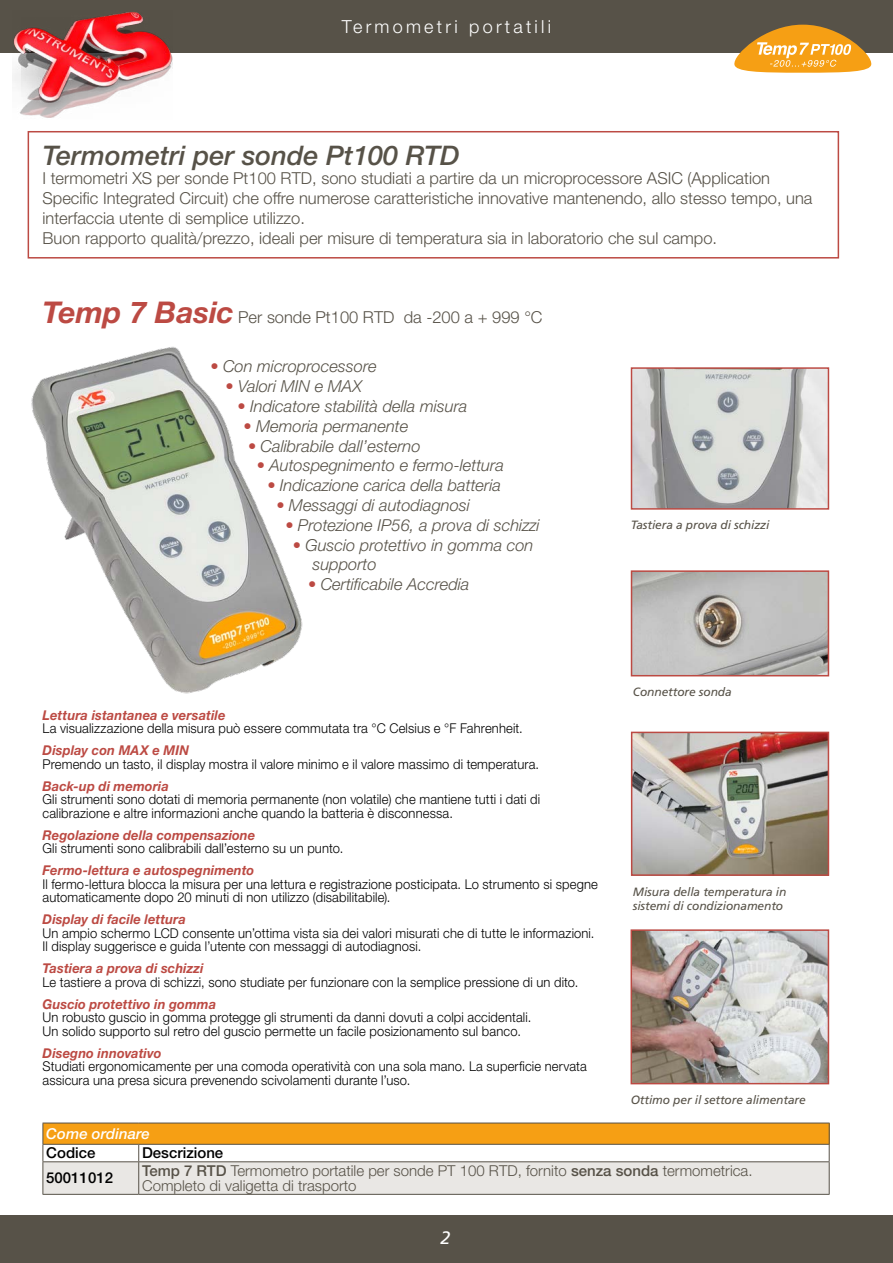
<style>
.page{position:relative;width:893px;height:1263px;background:#fff}
.page>*{position:absolute;margin:0;border:0;box-sizing:border-box;transform-origin:0 0}
.t1{font:italic 500 27px "Helvetica Neue LT Std";color:#575248}
.t2{font:300 18px "Helvetica Neue LT Std";letter-spacing:.18em;color:#fff}
.t3{font:italic 18px "Frutiger LT Std";color:#fff}
.t4{font:300 16.5px/19.8px "Helvetica Neue LT Std";color:#575248}
.t5{font:italic 300 16.5px/19.8px "Helvetica Neue LT Std";color:#575248}
.t6{font:300 15px/15px "Helvetica Neue LT Std";color:#575248}
.t7{font:500 15px "Helvetica Neue LT Std";color:#000}
.t8{font:italic 500 15px "Helvetica Neue LT Std";color:#fff}
.t9{font:300 13.5px/13.5px "Helvetica Neue LT Std";letter-spacing:.01em;color:#000;scale:.96 1}
.t10{font:italic 700 13.5px "Helvetica Neue LT Std";letter-spacing:.01em;color:#bc4a43;scale:.96 1}
.t11{font:italic 12px/14.4px "Frutiger LT Std";letter-spacing:-.01em;color:#575248}
.s1{font-weight:700;font-style:italic;font-size:30px;color:#bc4a43}
.s2{font-style:normal;color:#bc4a43}
.s3{font-weight:500}
</style>
<div class="page">
<div style="left:0;top:0;width:893px;height:53px;background:#575248"></div>
<div style="left:0;top:1215px;width:893px;height:48px;background:#575248"></div>
<div style="left:28px;top:131px;width:811px;height:128px;background:#fff;border:2px solid #bc4a43"></div>
<img style="left:633px;top:369px;width:194px;height:139px">
<div style="left:631px;top:367px;width:198px;height:143px;border:1px solid #bc4a43"></div>
<img style="left:634px;top:573px;width:192px;height:100px">
<div style="left:631px;top:570px;width:198px;height:106px;border:2px solid #bc4a43"></div>
<img style="left:633px;top:932px;width:193px;height:149px">
<div style="left:630px;top:929px;width:199px;height:155px;border:2px solid #bc4a43"></div>
<img style="left:634px;top:735px;width:192px;height:138px">
<div style="left:631px;top:732px;width:198px;height:144px;border:2px solid #bc4a43"></div>
<svg style="left:43px;top:1123px;width:787px;height:71px"></svg>
<hr style="left:43px;top:1161px;width:96px;height:1px;background:#575248">
<hr style="left:43px;top:1162px;width:1px;height:32px;background:#575248">
<hr style="left:139px;top:1161px;width:691px;height:1px;background:#575248">
<hr style="left:138px;top:1162px;width:1px;height:32px;background:#575248">
<hr style="left:829px;top:1162px;width:1px;height:32px;background:#575248">
<hr style="left:43px;top:1194px;width:96px;height:1px;background:#575248">
<hr style="left:139px;top:1194px;width:691px;height:1px;background:#575248">
<img style="left:31px;top:346px;width:272px;height:348px">
<img style="left:13px;top:12px;width:160px;height:106px">
<svg style="left:734px;top:25px;width:138px;height:48px"></svg>
<h2 class="t2" style="left:342px;top:16px;width:211px">Termometri portatili</h2>
<h1 class="t1" style="left:43px;top:139px;width:419px">Termometri per sonde Pt100 RTD</h1>
<p class="t4" style="left:43px;top:168px;width:771px">I termometri XS per sonde Pt100 RTD, sono studiati a partire da un microprocessore ASIC (Application Specific Integrated Circuit) che offre numerose caratteristiche innovative mantenendo, allo stesso tempo, una interfaccia utente di semplice utilizzo.<br>Buon rapporto qualità/prezzo, ideali per misure di temperatura sia in laboratorio che sul campo.</p>
<p class="t4" style="left:43px;top:307px;width:501px"><span class="s1">Temp 7 Basic</span> Per sonde Pt100 RTD da -200 a + 999 °C</p>
<p class="t5" style="left:210px;top:356px;width:168px"><span class="s2">•</span> Con microprocessore</p>
<p class="t5" style="left:225px;top:376px;width:138px"><span class="s2">•</span> Valori MIN e MAX</p>
<p class="t5" style="left:237px;top:396px;width:231px"><span class="s2">•</span> Indicatore stabilità della misura</p>
<p class="t5" style="left:243px;top:416px;width:166px"><span class="s2">•</span> Memoria permanente</p>
<p class="t5" style="left:248px;top:436px;width:174px"><span class="s2">•</span> Calibrabile dall’esterno</p>
<p class="t5" style="left:257px;top:455px;width:248px"><span class="s2">•</span> Autospegnimento e fermo-lettura</p>
<p class="t5" style="left:267px;top:475px;width:235px"><span class="s2">•</span> Indicazione carica della batteria</p>
<p class="t5" style="left:276px;top:495px;width:195px"><span class="s2">•</span> Messaggi di autodiagnosi</p>
<p class="t5" style="left:285px;top:515px;width:255px"><span class="s2">•</span> Protezione IP56, a prova di schizzi</p>
<p class="t5" style="left:312px;top:535px;width:223px;text-indent:-20px"><span class="s2">•</span> Guscio protettivo in gomma con supporto</p>
<p class="t5" style="left:308px;top:574px;width:163px"><span class="s2">•</span> Certificabile Accredia</p>
<p class="t11" style="left:631px;top:518px;width:140px">Tastiera a prova di schizzi</p>
<p class="t10" style="left:43px;top:707px;width:192px">Lettura istantanea e versatile</p>
<p class="t9" style="left:43px;top:721px;width:502px">La visualizzazione della misura può essere commutata tra °C Celsius e °F Fahrenheit.</p>
<p class="t10" style="left:43px;top:742px;width:154px">Display con MAX e MIN</p>
<p class="t9" style="left:43px;top:757px;width:519px">Premendo un tasto, il display mostra il valore minimo e il valore massimo di temperatura.</p>
<p class="t10" style="left:43px;top:778px;width:133px">Back-up di memoria</p>
<p class="t9" style="left:43px;top:792px;width:520px">Gli strumenti sono dotati di memoria permanente (non volatile) che mantiene tutti i dati di calibrazione e altre informazioni anche quando la batteria è disconnessa.</p>
<p class="t10" style="left:43px;top:827px;width:223px">Regolazione della compensazione</p>
<p class="t9" style="left:43px;top:841px;width:315px">Gli strumenti sono calibrabili dall’esterno su un punto.</p>
<p class="t10" style="left:43px;top:862px;width:222px">Fermo-lettura e autospegnimento</p>
<p class="t9" style="left:43px;top:877px;width:580px">Il fermo-lettura blocca la misura per una lettura e registrazione posticipata. Lo strumento si spegne automaticamente dopo 20 minuti di non utilizzo (disabilitabile).</p>
<p class="t10" style="left:43px;top:911px;width:151px">Display di facile lettura</p>
<p class="t9" style="left:43px;top:926px;width:576px">Un ampio schermo LCD consente un’ottima vista sia dei valori misurati che di tutte le informazioni.<br>Il display suggerisce e guida l’utente con messaggi di autodiagnosi.</p>
<p class="t10" style="left:43px;top:960px;width:169px">Tastiera a prova di schizzi</p>
<p class="t9" style="left:43px;top:975px;width:560px">Le tastiere a prova di schizzi, sono studiate per funzionare con la semplice pressione di un dito.</p>
<p class="t10" style="left:43px;top:996px;width:182px">Guscio protettivo in gomma</p>
<p class="t9" style="left:43px;top:1010px;width:511px">Un robusto guscio in gomma protegge gli strumenti da danni dovuti a colpi accidentali.<br>Un solido supporto sul retro del guscio permette un facile posizionamento sul banco.</p>
<p class="t10" style="left:43px;top:1045px;width:125px">Disegno innovativo</p>
<p class="t9" style="left:43px;top:1059px;width:568px">Studiati ergonomicamente per una comoda operatività con una sola mano. La superficie nervata assicura una presa sicura prevenendo scivolamenti durante l’uso.</p>
<p class="t11" style="left:633px;top:684px;width:100px">Connettore sonda</p>
<p class="t11" style="left:633px;top:884px;width:155px">Misura della temperatura in sistemi di condizionamento</p>
<p class="t11" style="left:631px;top:1093px;width:177px">Ottimo per il settore alimentare</p>
<p class="t8" style="left:46px;top:1125px;width:105px">Come ordinare</p>
<p class="t7" style="left:46px;top:1144px;width:51px">Codice</p>
<p class="t7" style="left:142px;top:1144px;width:83px">Descrizione</p>
<p class="t7" style="left:46px;top:1169px;width:68px">50011012</p>
<p class="t6" style="left:142px;top:1163px;width:612px"><span class="s3">Temp 7 RTD</span> Termometro portatile per sonde PT 100 RTD, fornito <span class="s3">senza sonda</span> termometrica.<br>Completo di valigetta di trasporto</p>
<h2 class="t3" style="left:440px;top:1227px;width:12px">2</h2>
</div>
